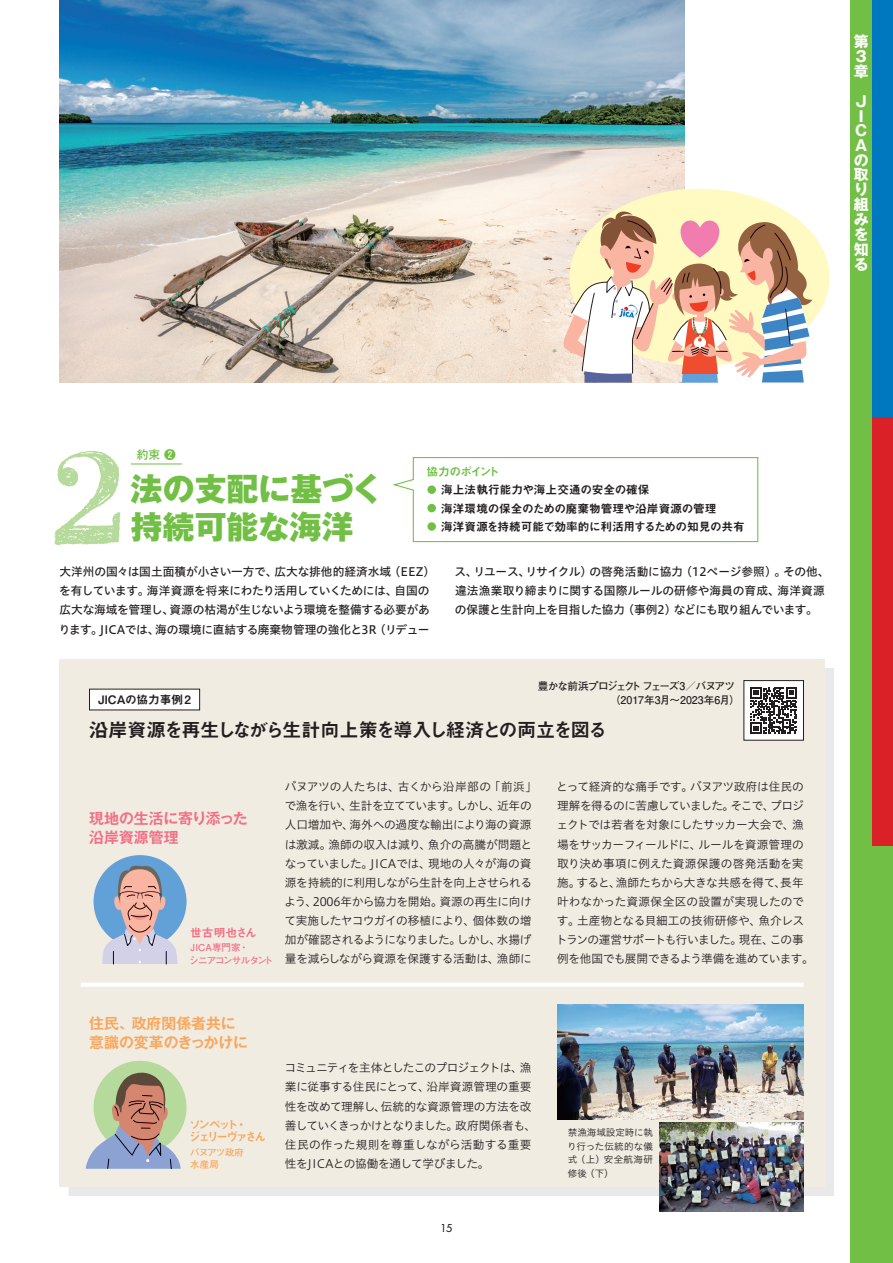
<style>
.page{position:relative;width:893px;height:1263px;background:#fff}
.page>*{position:absolute;margin:0;border:0;box-sizing:border-box;transform-origin:0 0}
.t1{font:800 31.95px/38.2px "Gothic MB101 Pr 6 N";color:#71bf44}
.t2{font:19.2px "Midashi Go Pr 6 N MB31";letter-spacing:-.095em;color:#231f20}
.t3{font:700 14.85px/19.2px "Gothic MB101 Pr 6 N De";color:#f9a75d}
.t4{font:700 14.85px/19.2px "Gothic MB101 Pr 6 N De";color:#f17085}
.t5{font:700 14.85px/14.9px "Gothic MB101 Pr 6 N";color:#fff;text-align:justify}
.t6{font:11.7px/19.2px "Hiragino UD Sans Std N W3";letter-spacing:-.025em;color:#231f20}
.t7{font:11.7px/19.2px "Hiragino UD Sans Std N W5";letter-spacing:-.015em;color:#231f20}
.t8{font:11.7px/18.5px "Midashi Go Pr 6 N MB31";color:#231f20}
.t9{font:11.7px "Midashi Go Pr 6 N MB31";letter-spacing:-.03em;color:#231f20}
.t10{font:11.7px/12.8px "Midashi Go Pr 6 N MB31";letter-spacing:-.195em;color:#f9a75d}
.t11{font:11.7px "Midashi Go Pr 6 N MB31";letter-spacing:-.1em;color:#71bf44}
.t12{font:11.7px "Midashi Go Pr 6 N MB31";color:#f17085}
.t13{font:500 11.7px "Gothic MB101 Pr 6 N";color:#71bf44}
.t14{font:700 10.65px/13.8px "Futo Go B101 Pr 6 N";letter-spacing:-.065em;color:#231f20}
.t15{font:500 10.65px "Futura Std";color:#231f20}
.t16{font:9.6px/13.8px "Hiragino UD Sans Std N W3";letter-spacing:-.005em;color:#231f20;text-align:justify}
.t17{font:700 9.6px "Futo Go B101 Pr 6 N";letter-spacing:-.12em;color:#f17085}
.t18{font:700 9.6px/12.8px "Futo Go B101 Pr 6 N";letter-spacing:-.045em;color:#f9a75d}
.t19{font:700 9.6px "Futo Go B101 Pr 6 N";color:#f17085}
</style>
<div class="page">
<div style="left:68px;top:668px;width:766px;height:527px;background:#e9e9e9"></div>
<div style="left:60px;top:659px;width:765px;height:527px;background:#f1ece2"></div>
<svg style="left:54px;top:451px;width:67px;height:94px"></svg>
<div style="left:81px;top:982px;width:723px;height:5px;background:#fff"></div>
<img style="left:60px;top:0;width:625px;height:383px">
<div style="left:90px;top:689px;width:110px;height:21px;background:#fff"></div>
<svg style="left:393px;top:457px;width:366px;height:86px"></svg>
<div style="left:872px;top:417px;width:21px;height:429px;background:#da2128"></div>
<div style="left:872px;top:0;width:21px;height:417px;background:#0078c0"></div>
<div style="left:872px;top:846px;width:21px;height:417px;background:#71bf44"></div>
<div style="left:850px;top:0;width:22px;height:1263px;background:#71bf44"></div>
<div style="left:427px;top:485px;width:9px;height:9px;background:#71bf44;border-radius:50%"></div>
<div style="left:427px;top:504px;width:9px;height:8px;background:#71bf44;border-radius:50%"></div>
<div style="left:427px;top:522px;width:9px;height:9px;background:#71bf44;border-radius:50%"></div>
<hr style="left:131px;top:464px;width:51px;height:1px;background:#71bf44">
<img style="left:659px;top:1123px;width:145px;height:89px">
<img style="left:557px;top:1005px;width:247px;height:114px">
<div style="left:744px;top:681px;width:59px;height:59px;background:#fff"></div>
<svg style="left:750px;top:687px;width:47px;height:47px"></svg>
<div style="left:744px;top:680px;width:60px;height:60px;border:1px solid #231f20"></div>
<div style="left:569px;top:189px;width:261px;height:177px;background:#fffac1;border-radius:50%"></div>
<svg style="left:563px;top:210px;width:249px;height:173px"></svg>
<div style="left:94px;top:855px;width:93px;height:93px;background:#61a1d7;border-radius:50%"></div>
<svg style="left:102px;top:865px;width:76px;height:99px"></svg>
<div style="left:94px;top:1061px;width:93px;height:93px;background:#b6da9b;border-radius:50%"></div>
<svg style="left:86px;top:1072px;width:95px;height:97px"></svg>
<p class="t5" style="left:854px;top:34px;width:16px">第3章</p>
<p class="t5" style="left:855px;top:93px;width:12px">J</p>
<p class="t5" style="left:854px;top:108px;width:16px;text-align:center">I<br>C<br>Aの取り組みを知る</p>
<p class="t13" style="left:137px;top:445px;width:40px">約束 ❷</p>
<p class="t1" style="left:131px;top:469px;width:254px">法の支配に基づく持続可能な海洋</p>
<p class="t11" style="left:427px;top:462px;width:74px">協力のポイント</p>
<p class="t8" style="left:441px;top:480px;width:277px">海上法執行能力や海上交通の安全の確保<br>海洋環境の保全のための廃棄物管理や沿岸資源の管理</p>
<p class="t9" style="left:441px;top:517px;width:305px">海洋資源を持続可能で効率的に利活用するための知見の共有</p>
<p class="t7" style="left:59px;top:561px;width:378px">大洋州の国々は国土面積が小さい一方で、広大な排他的経済水域（EEZ）を有しています。海洋資源を将来にわたり活用していくためには、自国の広大な海域を管理し、資源の枯渇が生じないよう環境を整備する必要があります。JICAでは、海の環境に直結する廃棄物管理の強化と3R（リデュー</p>
<p class="t7" style="left:455px;top:561px;width:377px">ス、リユース、リサイクル）の啓発活動に協力（12ページ参照）。その他、違法漁業取り締まりに関する国際ルールの研修や海員の育成、海洋資源の保護と生計向上を目指した協力（事例2）などにも取り組んでいます。</p>
<p class="t8" style="left:98px;top:690px;width:94px">JICAの協力事例2</p>
<p class="t14" style="left:610px;top:678px;width:132px;text-indent:-72px">豊かな前浜プロジェクト フェーズ3／バヌアツ（2017年3月～2023年6月）</p>
<p class="t2" style="left:89px;top:714px;width:520px">沿岸資源を再生しながら生計向上策を導入し経済との両立を図る</p>
<p class="t4" style="left:89px;top:808px;width:160px">現地の生活に寄り添った沿岸資源管理</p>
<p class="t12" style="left:190px;top:923px;width:68px">世古明也さん</p>
<p class="t19" style="left:190px;top:939px;width:60px">JICA専門家・</p>
<p class="t17" style="left:190px;top:952px;width:85px">シニアコンサルタント</p>
<p class="t6" style="left:284px;top:776px;width:254px">バヌアツの人たちは、古くから沿岸部の「前浜」で漁を行い、生計を立てています。しかし、近年の人口増加や、海外への過度な輸出により海の資源</p>
<p class="t6" style="left:285px;top:834px;width:249px">は激減。漁師の収入は減り、魚介の高騰が問題と</p>
<p class="t6" style="left:285px;top:853px;width:248px">なっていました。JICAでは、現地の人々が海の資</p>
<p class="t6" style="left:285px;top:872px;width:249px">源を持続的に利用しながら生計を向上させられる</p>
<p class="t6" style="left:284px;top:891px;width:249px;text-align:justify">よう、2006年から協力を開始。資源の再生に向けて実施したヤコウガイの移植により、個体数の増加が確認されるようになりました。しかし、水揚げ</p>
<p class="t6" style="left:285px;top:949px;width:249px">量を減らしながら資源を保護する活動は、漁師に</p>
<p class="t3" style="left:89px;top:1013px;width:160px">住民、政府関係者共に意識の変革のきっかけに</p>
<p class="t10" style="left:189px;top:1117px;width:79px">ソンペット・<br>ジェリーヴァさん</p>
<p class="t18" style="left:190px;top:1145px;width:55px">バヌアツ政府水産局</p>
<p class="t6" style="left:284px;top:1058px;width:249px;text-align:justify">コミュニティを主体としたこのプロジェクトは、漁業に従事する住民にとって、沿岸資源管理の重要性を改めて理解し、伝統的な資源管理の方法を改</p>
<p class="t6" style="left:285px;top:1115px;width:253px">善していくきっかけとなりました。政府関係者も、住民の作った規則を尊重しながら活動する重要</p>
<p class="t6" style="left:285px;top:1153px;width:206px">性をJICAとの協働を通して学びました。</p>
<p class="t15" style="left:441px;top:1221px;width:13px">15</p>
<p class="t6" style="left:556px;top:776px;width:260px">とって経済的な痛手です。バヌアツ政府は住民の理解を得るのに苦慮していました。そこで、プロジェクトでは若者を対象にしたサッカー大会で、漁場をサッカーフィールドに、ルールを資源管理の取り決め事項に例えた資源保護の啓発活動を実施。すると、漁師たちから大きな共感を得て、長年叶わなかった資源保全区の設置が実現したのです。土産物となる貝細工の技術研修や、魚介レストランの運営サポートも行いました。現在、この事例を他国でも展開できるよう準備を進めています。</p>
<p class="t16" style="left:567px;top:1125px;width:87px">禁漁海域設定時に執り行った伝統的な儀式（上）安全航海研修後（下）</p>
</div>
